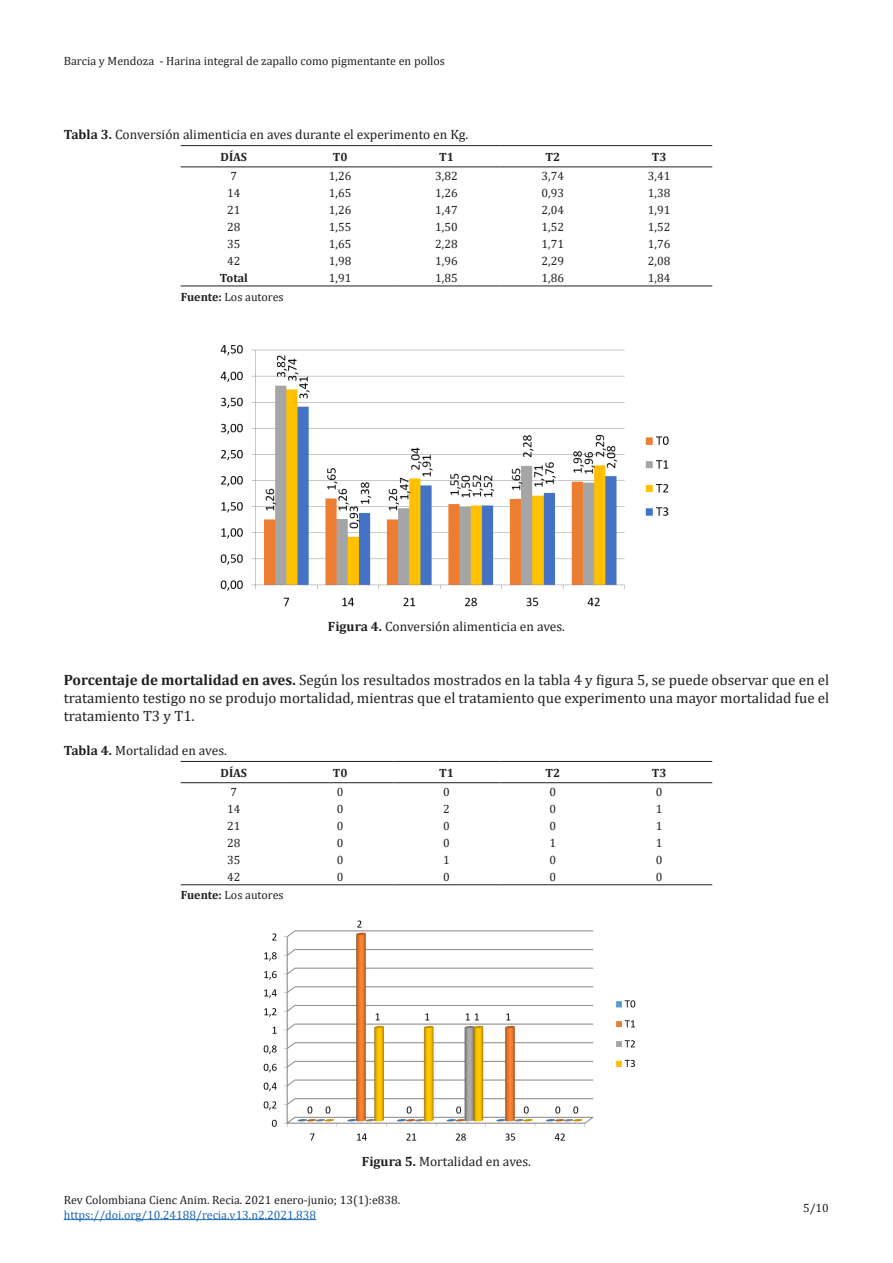
<style>
.page{position:relative;width:893px;height:1263px;background:#fff}
.page>*{position:absolute;margin:0;border:0;box-sizing:border-box;transform-origin:0 0}
.t1{font:15px/18px "Cambria";color:#231f20;text-align:justify}
.t2{font:13.5px "Cambria";color:#231f20}
.t3{font:12px "Cambria";color:#231f20}
.t4{font:12px "Cambria";color:#1b69b4}
.t5{font:700 12px "Cambria";color:#231f20}
.s1{font-weight:700}
</style>
<div class="page">
<hr style="left:64px;top:1219px;width:252px;height:1px;background:#1b69b4">
<hr style="left:181px;top:145px;width:106px;height:1px;background:#231f20">
<hr style="left:287px;top:145px;width:106px;height:1px;background:#231f20">
<hr style="left:393px;top:145px;width:107px;height:1px;background:#231f20">
<hr style="left:500px;top:145px;width:106px;height:1px;background:#231f20">
<hr style="left:606px;top:145px;width:106px;height:1px;background:#231f20">
<hr style="left:181px;top:166px;width:106px;height:1px;background:#231f20">
<hr style="left:287px;top:166px;width:106px;height:1px;background:#231f20">
<hr style="left:393px;top:166px;width:107px;height:1px;background:#231f20">
<hr style="left:500px;top:166px;width:106px;height:1px;background:#231f20">
<hr style="left:606px;top:166px;width:106px;height:1px;background:#231f20">
<hr style="left:181px;top:286px;width:106px;height:1px;background:#231f20">
<hr style="left:287px;top:286px;width:106px;height:1px;background:#231f20">
<hr style="left:393px;top:286px;width:107px;height:1px;background:#231f20">
<hr style="left:500px;top:286px;width:106px;height:1px;background:#231f20">
<hr style="left:606px;top:286px;width:106px;height:1px;background:#231f20">
<img style="left:220px;top:345px;width:449px;height:262px">
<hr style="left:181px;top:884px;width:106px;height:1px;background:#231f20">
<hr style="left:287px;top:884px;width:106px;height:1px;background:#231f20">
<hr style="left:393px;top:884px;width:107px;height:1px;background:#231f20">
<hr style="left:500px;top:884px;width:106px;height:1px;background:#231f20">
<hr style="left:606px;top:884px;width:106px;height:1px;background:#231f20">
<hr style="left:181px;top:761px;width:106px;height:1px;background:#231f20">
<hr style="left:287px;top:761px;width:106px;height:1px;background:#231f20">
<hr style="left:393px;top:761px;width:107px;height:1px;background:#231f20">
<hr style="left:500px;top:761px;width:106px;height:1px;background:#231f20">
<hr style="left:606px;top:761px;width:106px;height:1px;background:#231f20">
<hr style="left:181px;top:782px;width:106px;height:1px;background:#231f20">
<hr style="left:287px;top:782px;width:106px;height:1px;background:#231f20">
<hr style="left:393px;top:782px;width:107px;height:1px;background:#231f20">
<hr style="left:500px;top:782px;width:106px;height:1px;background:#231f20">
<hr style="left:606px;top:782px;width:106px;height:1px;background:#231f20">
<img style="left:263px;top:920px;width:373px;height:221px">
<p class="t3" style="left:64px;top:53px;width:383px">Barcia y Mendoza - Harina integral de zapallo como pigmentante en pollos</p>
<p class="t2" style="left:64px;top:127px;width:406px"><span class="s1">Tabla 3.</span> Conversión alimenticia en aves durante el experimento en Kg.</p>
<p class="t5" style="left:221px;top:148px;width:28px">DÍAS</p>
<p class="t5" style="left:333px;top:148px;width:16px">T0</p>
<p class="t5" style="left:439px;top:148px;width:16px">T1</p>
<p class="t5" style="left:545px;top:148px;width:16px">T2</p>
<p class="t5" style="left:652px;top:148px;width:16px">T3</p>
<p class="t3" style="left:231px;top:169px;width:8px">7</p>
<p class="t3" style="left:329px;top:169px;width:24px">1,26</p>
<p class="t3" style="left:435px;top:169px;width:24px">3,82</p>
<p class="t3" style="left:542px;top:169px;width:24px">3,74</p>
<p class="t3" style="left:648px;top:169px;width:24px">3,41</p>
<p class="t3" style="left:227px;top:186px;width:15px">14</p>
<p class="t3" style="left:329px;top:186px;width:24px">1,65</p>
<p class="t3" style="left:435px;top:186px;width:24px">1,26</p>
<p class="t3" style="left:542px;top:186px;width:24px">0,93</p>
<p class="t3" style="left:648px;top:186px;width:24px">1,38</p>
<p class="t3" style="left:227px;top:203px;width:15px">21</p>
<p class="t3" style="left:329px;top:203px;width:24px">1,26</p>
<p class="t3" style="left:435px;top:203px;width:24px">1,47</p>
<p class="t3" style="left:542px;top:203px;width:24px">2,04</p>
<p class="t3" style="left:648px;top:203px;width:24px">1,91</p>
<p class="t3" style="left:227px;top:220px;width:15px">28</p>
<p class="t3" style="left:329px;top:220px;width:24px">1,55</p>
<p class="t3" style="left:435px;top:220px;width:24px">1,50</p>
<p class="t3" style="left:542px;top:220px;width:24px">1,52</p>
<p class="t3" style="left:648px;top:220px;width:24px">1,52</p>
<p class="t3" style="left:227px;top:237px;width:15px">35</p>
<p class="t3" style="left:329px;top:237px;width:24px">1,65</p>
<p class="t3" style="left:435px;top:237px;width:24px">2,28</p>
<p class="t3" style="left:542px;top:237px;width:24px">1,71</p>
<p class="t3" style="left:648px;top:237px;width:24px">1,76</p>
<p class="t3" style="left:227px;top:254px;width:15px">42</p>
<p class="t3" style="left:329px;top:254px;width:24px">1,98</p>
<p class="t3" style="left:435px;top:254px;width:24px">1,96</p>
<p class="t3" style="left:542px;top:254px;width:24px">2,29</p>
<p class="t3" style="left:648px;top:254px;width:24px">2,08</p>
<p class="t5" style="left:220px;top:269px;width:29px">Total</p>
<p class="t3" style="left:329px;top:271px;width:24px">1,91</p>
<p class="t3" style="left:435px;top:271px;width:24px">1,85</p>
<p class="t3" style="left:542px;top:271px;width:24px">1,86</p>
<p class="t3" style="left:648px;top:271px;width:24px">1,84</p>
<p class="t3" style="left:181px;top:290px;width:105px"><span class="s1">Fuente:</span> Los autores</p>
<p class="t2" style="left:328px;top:618px;width:239px"><span class="s1">Figura 4.</span> Conversión alimenticia en aves.</p>
<p class="t1" style="left:64px;top:671px;width:767px"><span class="s1">Porcentaje de mortalidad en aves.</span> Según los resultados mostrados en la tabla 4 y figura 5, se puede observar que en el tratamiento testigo no se produjo mortalidad, mientras que el tratamiento que experimento una mayor mortalidad fue el tratamiento T3 y T1.</p>
<p class="t2" style="left:64px;top:742px;width:165px"><span class="s1">Tabla 4.</span> Mortalidad en aves.</p>
<p class="t5" style="left:221px;top:764px;width:28px">DÍAS</p>
<p class="t5" style="left:333px;top:764px;width:16px">T0</p>
<p class="t5" style="left:439px;top:764px;width:16px">T1</p>
<p class="t5" style="left:545px;top:764px;width:16px">T2</p>
<p class="t5" style="left:652px;top:764px;width:16px">T3</p>
<p class="t3" style="left:231px;top:785px;width:8px">7</p>
<p class="t3" style="left:337px;top:785px;width:8px">0</p>
<p class="t3" style="left:443px;top:785px;width:8px">0</p>
<p class="t3" style="left:549px;top:785px;width:8px">0</p>
<p class="t3" style="left:656px;top:785px;width:8px">0</p>
<p class="t3" style="left:227px;top:802px;width:15px">14</p>
<p class="t3" style="left:337px;top:802px;width:8px">0</p>
<p class="t3" style="left:443px;top:802px;width:8px">2</p>
<p class="t3" style="left:549px;top:802px;width:8px">0</p>
<p class="t3" style="left:656px;top:802px;width:8px">1</p>
<p class="t3" style="left:227px;top:819px;width:15px">21</p>
<p class="t3" style="left:337px;top:819px;width:8px">0</p>
<p class="t3" style="left:443px;top:819px;width:8px">0</p>
<p class="t3" style="left:549px;top:819px;width:8px">0</p>
<p class="t3" style="left:656px;top:819px;width:8px">1</p>
<p class="t3" style="left:227px;top:836px;width:15px">28</p>
<p class="t3" style="left:337px;top:836px;width:8px">0</p>
<p class="t3" style="left:443px;top:836px;width:8px">0</p>
<p class="t3" style="left:549px;top:836px;width:8px">1</p>
<p class="t3" style="left:656px;top:836px;width:8px">1</p>
<p class="t3" style="left:227px;top:853px;width:15px">35</p>
<p class="t3" style="left:337px;top:853px;width:8px">0</p>
<p class="t3" style="left:443px;top:853px;width:8px">1</p>
<p class="t3" style="left:549px;top:853px;width:8px">0</p>
<p class="t3" style="left:656px;top:853px;width:8px">0</p>
<p class="t3" style="left:227px;top:869px;width:15px">42</p>
<p class="t3" style="left:337px;top:869px;width:8px">0</p>
<p class="t3" style="left:443px;top:869px;width:8px">0</p>
<p class="t3" style="left:549px;top:869px;width:8px">0</p>
<p class="t3" style="left:656px;top:869px;width:8px">0</p>
<p class="t3" style="left:181px;top:887px;width:105px"><span class="s1">Fuente:</span> Los autores</p>
<p class="t2" style="left:362px;top:1153px;width:171px"><span class="s1">Figura 5.</span> Mortalidad en aves.</p>
<p class="t3" style="left:64px;top:1193px;width:338px">Rev Colombiana Cienc Anim. Recia. 2021 enero-junio; 13(1):e838.</p>
<p class="t4" style="left:64px;top:1208px;width:254px">https://doi.org/10.24188/recia.v13.n2.2021.838</p>
<p class="t3" style="left:803px;top:1200px;width:27px">5/10</p>
</div>
